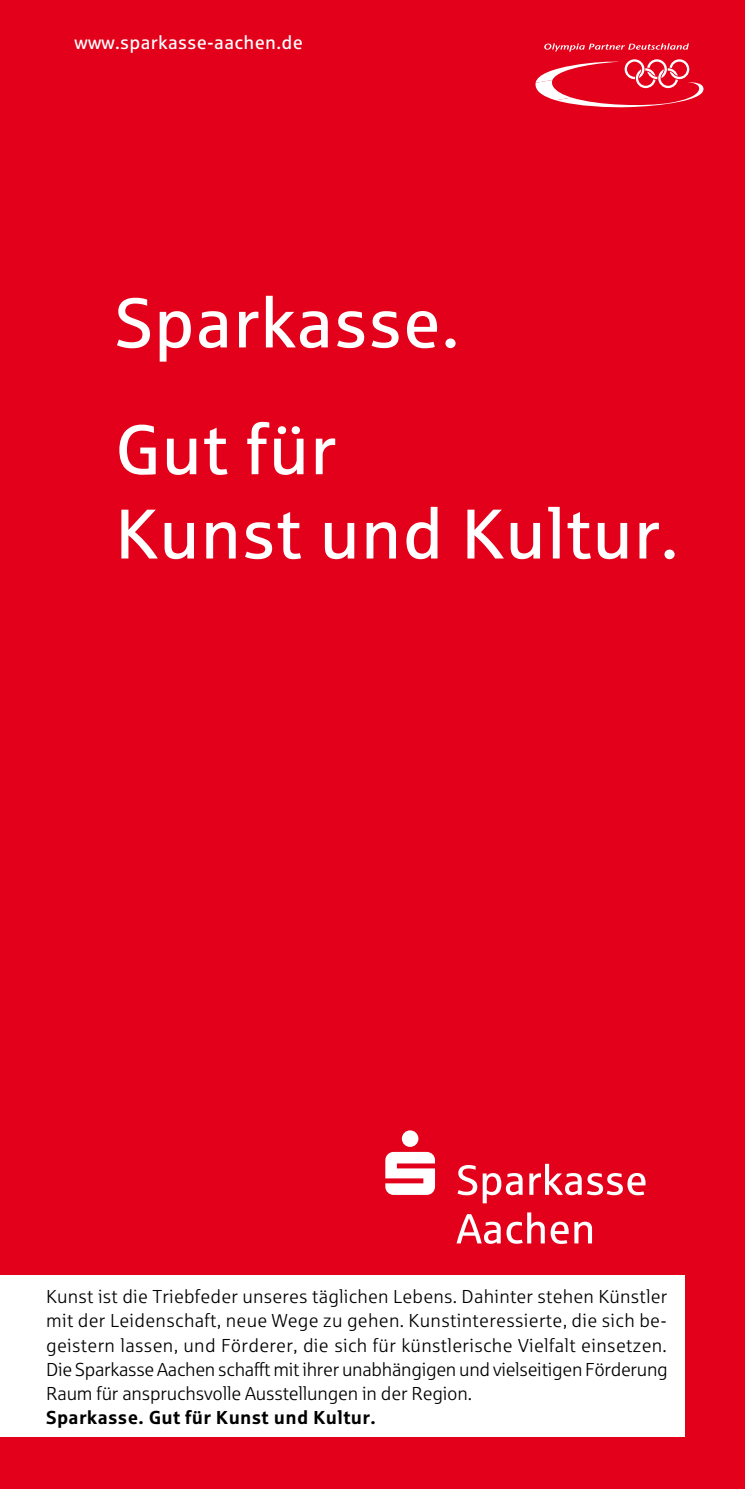
<style>
.page{position:relative;width:745px;height:1489px;background:#fff}
.page>*{position:absolute;margin:0;border:0;box-sizing:border-box;transform-origin:0 0}
.t1{font:70.25px/126.8px "Sparkasse Rg";letter-spacing:.01em;color:#fff}
.t2{font:18.75px/24.2px "Sparkasse Lt";letter-spacing:-.01em;color:#000;text-align:justify}
.t3{font:700 18.75px "Sparkasse Rg";letter-spacing:.015em;color:#000}
.t4{font:18.75px "Sparkasse Rg";letter-spacing:.015em;color:#fff}
</style>
<div class="page">
<div style="left:0;top:0;width:744px;height:1488px;background:#e2001a"></div>
<div style="left:0;top:1274px;width:684px;height:162px;background:#fff"></div>
<svg style="left:456px;top:1214px;width:44px;height:29px"></svg>
<svg style="left:506px;top:1212px;width:38px;height:31px"></svg>
<svg style="left:550px;top:1221px;width:18px;height:22px"></svg>
<svg style="left:574px;top:1221px;width:17px;height:22px"></svg>
<svg style="left:457px;top:1165px;width:65px;height:38px"></svg>
<svg style="left:529px;top:1163px;width:116px;height:32px"></svg>
<svg style="left:385px;top:1130px;width:50px;height:64px"></svg>
<svg style="left:535px;top:59px;width:169px;height:48px"></svg>
<svg style="left:545px;top:43px;width:143px;height:9px"></svg>
<p class="t4" style="left:74px;top:31px;width:230px">www.sparkasse-aachen.de</p>
<h1 class="t1" style="left:115px;top:258px;width:346px">Sparkasse.<br>Gut für</h1>
<h1 class="t1" style="left:115px;top:469px;width:564px">Kunst und Kultur.</h1>
<p class="t2" style="left:46px;top:1283px;width:622px">Kunst ist die Triebfeder unseres täglichen Lebens. Dahinter stehen Künstler mit der Leidenschaft, neue Wege zu gehen. Kunstinteressierte, die sich be&shy;geistern lassen, und Förderer, die sich für künstlerische Vielfalt einsetzen.<br>Die Sparkasse Aachen schafft mit ihrer unabhängigen und vielseitigen Förderung Raum für anspruchsvolle Ausstellungen in der Region.</p>
<p class="t3" style="left:46px;top:1405px;width:331px">Sparkasse. Gut für Kunst und Kultur.</p>
</div>
